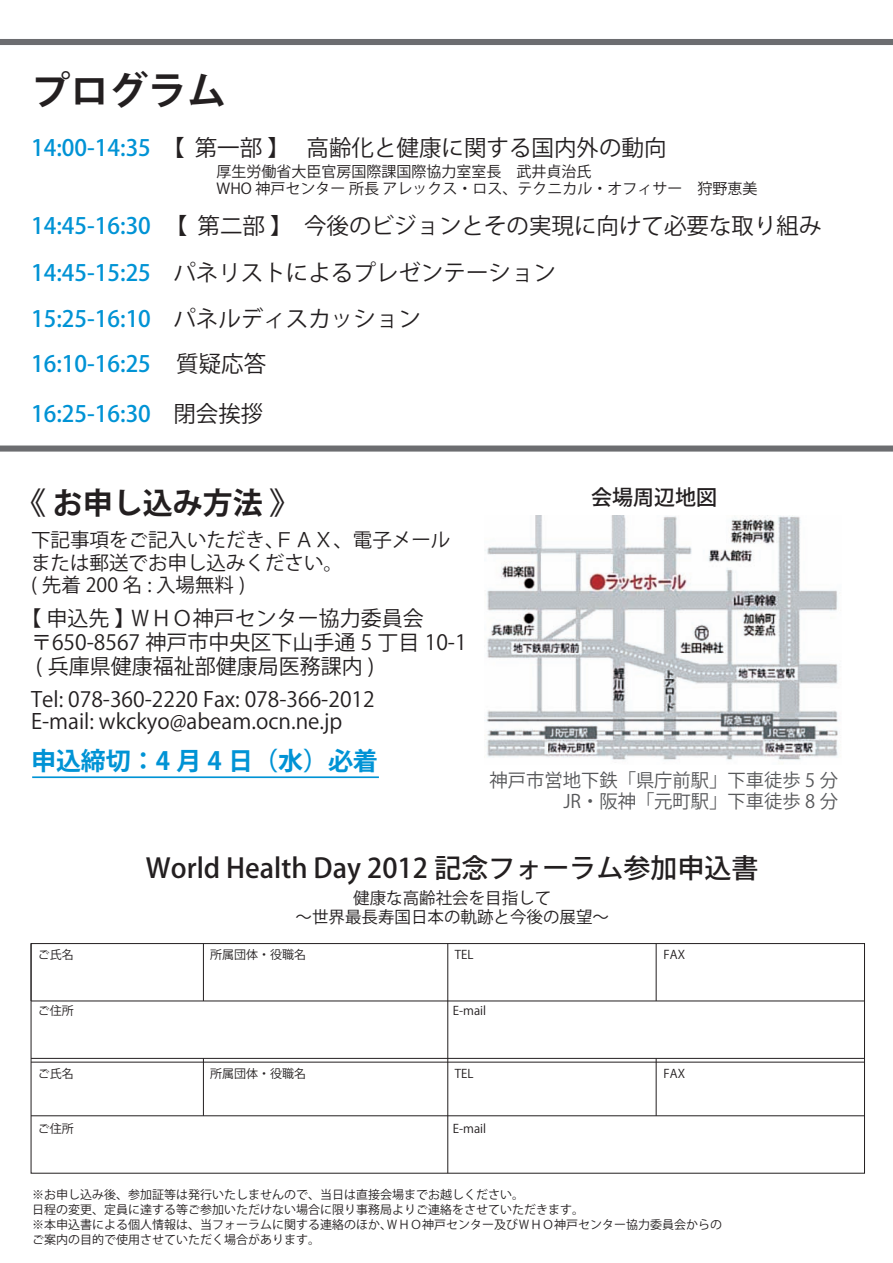
<style>
.page{position:relative;width:893px;height:1263px;background:#fff}
.page>*{position:absolute;margin:0;border:0;box-sizing:border-box;transform-origin:0 0}
.t1{font:700 39px "Koz Go Pro";color:#231f20}
.t2{font:700 30px "Koz Go Pro";color:#231f20}
.t3{font:500 27px "Koz Go Pro";color:#231f20}
.t4{font:700 24.9px "Koz Go Pro";color:#0093d5}
.t5{font:22.5px/45.8px "Koz Go Pro";color:#231f20}
.t6{font:500 22.5px "Koz Go Pro";color:#0093d5}
.t7{font:21px/24px "Koz Go Pro";color:#231f20}
.t8{font:500 21px "Koz Go Pro";color:#231f20}
.t9{font:19.5px/22.5px "Koz Go Pro";color:#231f20}
.t10{font:18.45px/21px "Koz Go Pro";color:#57585a;text-align:right}
.t11{font:16.5px/19.5px "Koz Go Pro";color:#231f20;text-align:center}
.t12{font:15px/16.5px "Koz Go Pro";color:#231f20}
.t13{font:12px/15px "Koz Go Pro";color:#231f20}
.s1{font-weight:500;color:#0093d5}
.s2{font-weight:500}
.s3{font-weight:400;color:#231f20}
</style>
<div class="page">
<img style="left:484px;top:515px;width:354px;height:245px">
<hr style="left:32px;top:776px;width:347px;height:2px;background:#0093d5">
<div style="left:0;top:39px;width:893px;height:6px;background:#6c6d70"></div>
<div style="left:0;top:445px;width:893px;height:7px;background:#6c6d70"></div>
<div style="left:31px;top:943px;width:834px;height:230px;border:1px solid #231f20"></div>
<hr style="left:447px;top:943px;width:1px;height:230px;background:#231f20">
<hr style="left:31px;top:1001px;width:833px;height:1px;background:#231f20">
<hr style="left:31px;top:1058px;width:833px;height:1px;background:#231f20">
<hr style="left:31px;top:1062px;width:833px;height:1px;background:#231f20">
<hr style="left:31px;top:1115px;width:833px;height:1px;background:#231f20">
<hr style="left:31px;top:943px;width:1px;height:58px;background:#231f20">
<hr style="left:656px;top:943px;width:1px;height:58px;background:#231f20">
<hr style="left:656px;top:1058px;width:1px;height:58px;background:#231f20">
<hr style="left:203px;top:943px;width:1px;height:58px;background:#231f20">
<hr style="left:203px;top:1058px;width:1px;height:58px;background:#231f20">
<h1 class="t1" style="left:31px;top:66px;width:197px">プログラム</h1>
<h3 class="t5" style="left:31px;top:125px;width:637px"><span class="s1">14:00-14:35</span><span class="s2">　【</span> 第一部 】　 高齢化と健康に関する国内外の動向</h3>
<p class="t12" style="left:217px;top:164px;width:543px">厚生労働省大臣官房国際課国際協力室室長　武井貞治氏<br>WHO 神戸センター 所長 アレックス・ロス、テクニカル・オフィサー　狩野恵美</p>
<h3 class="t5" style="left:31px;top:204px;width:820px"><span class="s1">14:45-16:30</span> <span class="s2">【</span> 第二部 】　今後のビジョンとその実現に向けて必要な取り組み 　<br><span class="s1">14:45-15:25　</span>パネリストによるプレゼンテーション<br><span class="s1">15:25-16:10</span>　パネルディスカッション<br><span class="s1">16:10-16:25</span> 質疑応答</h3>
<h3 class="t6" style="left:31px;top:400px;width:234px">16:25-16:30<span class="s3">　閉会挨拶</span></h3>
<h2 class="t2" style="left:16px;top:484px;width:284px">《 お申し込み方法 》</h2>
<h3 class="t9" style="left:31px;top:529px;width:421px">下記事項をご記入いただき、ＦＡＸ、電子メールまたは郵送でお申し込みください。<br>( 先着 200 名 : 入場無料 )</h3>
<h3 class="t7" style="left:31px;top:607px;width:437px;text-indent:-11px">【 申込先 】ＷＨＯ神戸センター協力委員会〒650-8567 神戸市中央区下山手通 5 丁目 10-1 ( 兵庫県健康福祉部健康局医務課内 )</h3>
<h3 class="t7" style="left:31px;top:688px;width:345px;line-height:22.5px">Tel: 078-360-2220 Fax: 078-366-2012<br>E-mail: wkckyo@abeam.ocn.ne.jp</h3>
<h3 class="t4" style="left:31px;top:745px;width:348px">申込締切：4 月 4 日（水）必着</h3>
<h3 class="t8" style="left:591px;top:484px;width:127px">会場周辺地図</h3>
<h3 class="t10" style="left:490px;top:770px;width:350px">神戸市営地下鉄「県庁前駅」下車徒歩 5 分<br>JR・阪神「元町駅」下車徒歩 8 分</h3>
<h3 class="t3" style="left:146px;top:851px;width:614px">World Health Day 2012 記念フォーラム参加申込書</h3>
<h3 class="t11" style="left:295px;top:888px;width:315px">健康な高齢社会を目指して<br>～世界最長寿国日本の軌跡と今後の展望～</h3>
<p class="t13" style="left:38px;top:947px;width:37px">ご氏名</p>
<p class="t13" style="left:210px;top:947px;width:97px">所属団体・役職名</p>
<p class="t13" style="left:455px;top:947px;width:20px">TEL</p>
<p class="t13" style="left:664px;top:947px;width:23px">FAX</p>
<p class="t13" style="left:38px;top:1003px;width:37px">ご住所</p>
<p class="t13" style="left:453px;top:1003px;width:35px">E-mail</p>
<p class="t13" style="left:38px;top:1066px;width:37px">ご氏名</p>
<p class="t13" style="left:210px;top:1066px;width:97px">所属団体・役職名</p>
<p class="t13" style="left:455px;top:1066px;width:20px">TEL</p>
<p class="t13" style="left:664px;top:1066px;width:23px">FAX</p>
<p class="t13" style="left:38px;top:1122px;width:37px">ご住所</p>
<p class="t13" style="left:453px;top:1122px;width:35px">E-mail</p>
<p class="t13" style="left:32px;top:1187px;width:691px">※お申し込み後、参加証等は発行いたしませんので、当日は直接会場までお越しください。<br>日程の変更、定員に達する等ご参加いただけない場合に限り事務局よりご連絡をさせていただきます。<br>※本申込書による個人情報は、当フォーラムに関する連絡のほか、ＷＨＯ神戸センター及びＷＨＯ神戸センター協力委員会からのご案内の目的で使用させていただく場合があります。</p>
</div>
